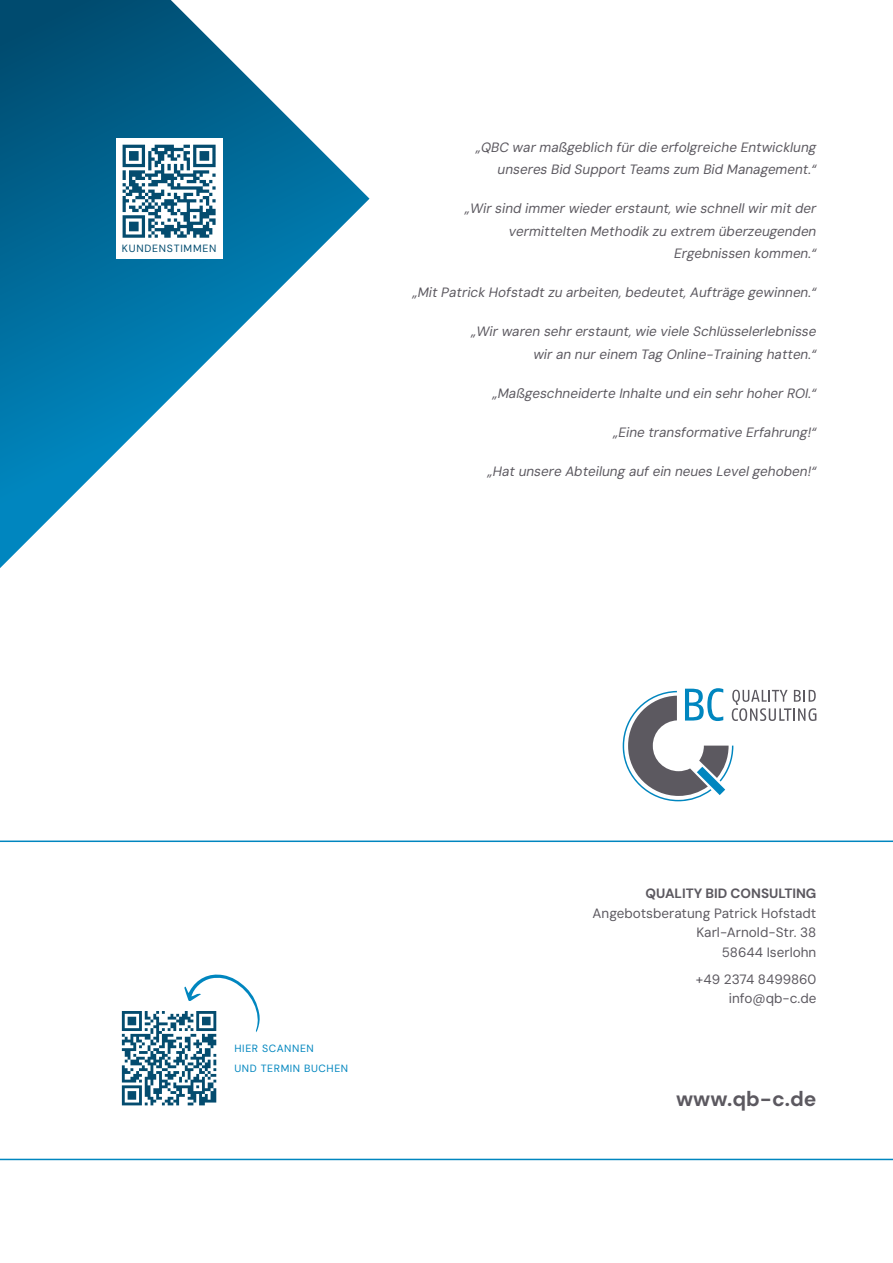
<style>
.page{position:relative;width:893px;height:1263px;background:#fff}
.page>*{position:absolute;margin:0;border:0;box-sizing:border-box;transform-origin:0 0}
.t1{font:700 21px "DM Sans 18 pt";color:#5c5960}
.t2{font:italic 13.5px/22.5px "DM Sans 9 pt";color:#5c5960;text-align:right}
.t3{font:13.5px/19.5px "DM Sans 9 pt";color:#5c5960;text-align:right}
.t4{font:700 13.5px "DM Sans";color:#5c5960}
.t5{font:10.5px/19.5px "DM Sans 9 pt";letter-spacing:.055em;color:#0086bf}
.t6{font:10.5px "DM Sans 9 pt";letter-spacing:.07em;color:#004b6f}
</style>
<div class="page">
<svg style="left:0;top:0;width:369px;height:568px"></svg>
<svg style="left:0;top:840px;width:893px;height:320px"></svg>
<svg style="left:623px;top:688px;width:193px;height:113px"></svg>
<div style="left:116px;top:138px;width:106px;height:121px;background:#fff"></div>
<svg style="left:122px;top:144px;width:94px;height:94px"></svg>
<svg style="left:119px;top:973px;width:143px;height:134px"></svg>
<p class="t6" style="left:122px;top:241px;width:96px">KUNDENSTIMMEN</p>
<p class="t2" style="left:476px;top:136px;width:342px">„QBC war maßgeblich für die erfolgreiche Entwicklung unseres Bid Support Teams zum Bid Management.“</p>
<p class="t2" style="left:465px;top:198px;width:353px">„Wir sind immer wieder erstaunt, wie schnell wir mit der vermittelten Methodik zu extrem überzeugenden<br>Ergebnissen kommen.“</p>
<p class="t2" style="left:413px;top:282px;width:405px">„Mit Patrick Hofstadt zu arbeiten, bedeutet, Aufträge gewinnen.“</p>
<p class="t2" style="left:471px;top:321px;width:346px">„Wir waren sehr erstaunt, wie viele Schlüsselerlebnisse wir an nur einem Tag Online-Training hatten.“</p>
<p class="t2" style="left:493px;top:382px;width:325px">„Maßgeschneiderte Inhalte und ein sehr hoher ROI.“</p>
<p class="t2" style="left:613px;top:421px;width:204px">„Eine transformative Erfahrung!“</p>
<p class="t2" style="left:488px;top:460px;width:330px">„Hat unsere Abteilung auf ein neues Level gehoben!“</p>
<p class="t5" style="left:235px;top:1039px;width:115px">HIER SCANNEN<br>UND TERMIN BUCHEN</p>
<p class="t4" style="left:646px;top:885px;width:172px">QUALITY BID CONSULTING</p>
<p class="t3" style="left:593px;top:903px;width:225px">Angebotsberatung Patrick Hofstadt<br>Karl-Arnold-Str. 38<br>58644 Iserlohn</p>
<p class="t3" style="left:696px;top:969px;width:122px">+49 2374 8499860 info@qb-c.de</p>
<h1 class="t1" style="left:676px;top:1085px;width:142px">www.qb-c.de</h1>
</div>
